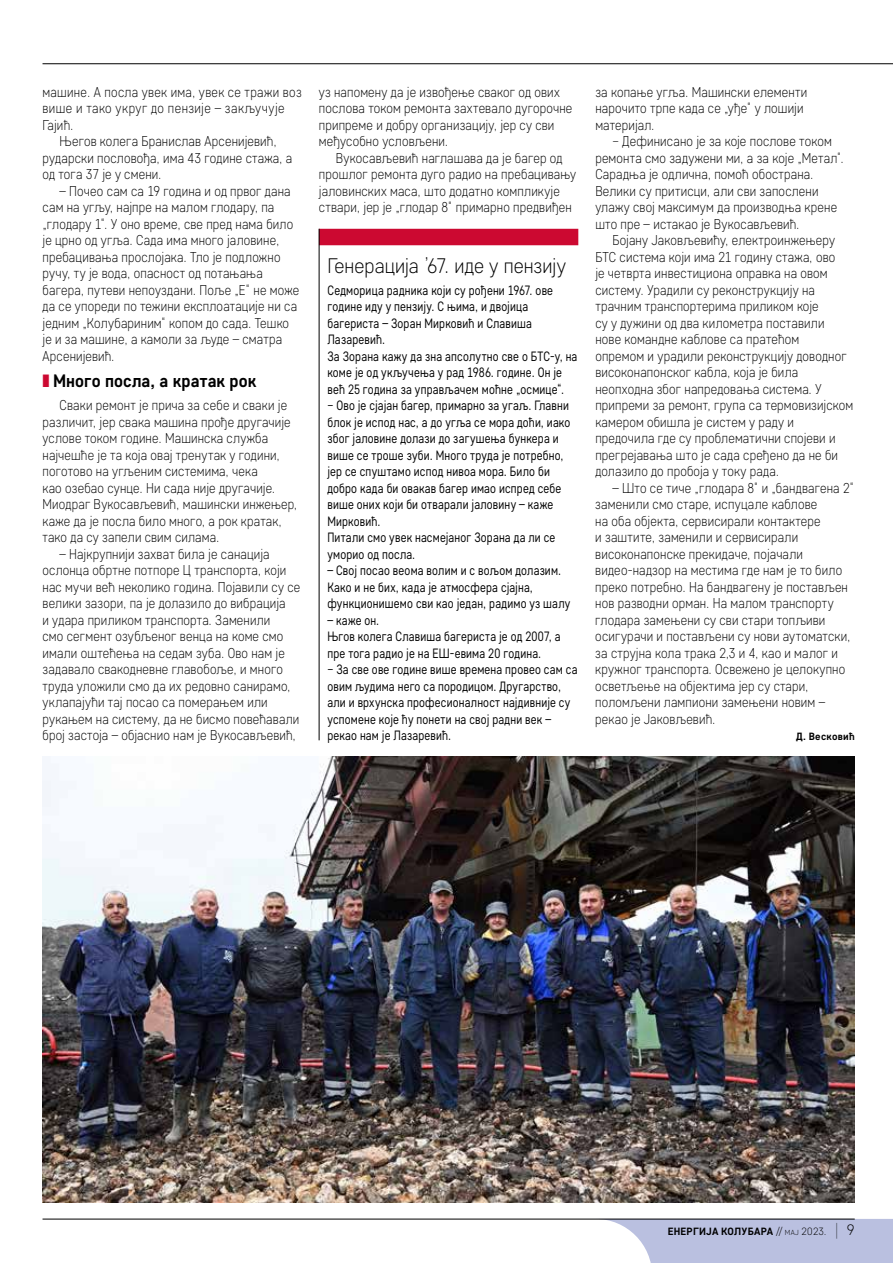
<style>
.page{position:relative;width:893px;height:1263px;background:#fff}
.page>*{position:absolute;margin:0;border:0;box-sizing:border-box;transform-origin:0 0}
.t1{font:300 21px "Core Sans D25";color:#000;scale:.95 1}
.t2{font:700 18px "Core Sans D55";letter-spacing:.005em;color:#000;scale:.95 1}
.t3{font:300 14.25px/16.5px "Core Sans D25";letter-spacing:.015em;color:#000;scale:.9 1}
.t4{font:300 14.25px "Core Sans D25";letter-spacing:.035em;color:#000;scale:.9 1}
.t5{font:13.5px/16.5px "Core Sans D35";letter-spacing:.015em;color:#000;scale:.85 1}
.t6{font:700 10.5px "Core Sans D55";letter-spacing:.025em;color:#000}
.s1{color:#cc0931}
.s2{font-family:"Core Sans D25";font-weight:300}
.s3{font-family:"Core Sans D25";font-weight:300;font-size:7.35px}
.s4{font-family:"Core Sans D15";font-weight:100;font-size:18px}
.s5{font-family:"Core Sans D25";font-weight:300;font-size:15px}
</style>
<div class="page">
<svg style="left:607px;top:1219px;width:286px;height:44px;background:#c1c6e3"></svg>
<hr style="left:43px;top:1219px;width:812px;height:1px;background:#000">
<hr style="left:43px;top:63px;width:850px;height:1px;background:#000">
<div style="left:319px;top:229px;width:259px;height:16px;background:#cc0931"></div>
<hr style="left:319px;top:229px;width:1px;height:511px;background:#000">
<img style="left:43px;top:757px;width:812px;height:445px">
<p class="t3" style="left:43px;top:83px;width:290px">машине. А посла увек има, увек се тражи воз</p>
<p class="t4" style="left:43px;top:99px;width:271px">више и тако укруг до пензије – закључује</p>
<p class="t3" style="left:43px;top:116px;width:36px">Гајић.</p>
<p class="t3" style="left:60px;top:133px;width:243px">Његов колега Бранислав Арсенијевић,</p>
<p class="t3" style="left:43px;top:149px;width:279px">рударски пословођа, има 43 године стажа, а</p>
<p class="t3" style="left:43px;top:166px;width:134px">од тога 37 је у смени.</p>
<p class="t3" style="left:43px;top:182px;width:287px;text-indent:17px">– Почео сам са 19 година и од првог дана сам на угљу, најпре на малом глодару, па „глодару 1“. У оно време, све пред нама било је црно од угља. Сада има много јаловине, пребацивања прослојака. Тло је подложно ручу, ту је вода, опасност од потањања багера, путеви непоуздани. Поље „Е“ не може да се упореди по тежини експлоатације ни са једним „Колубариним“ копом до сада. Тешко је и за машине, а камоли за људе – сматра Арсенијевић.</p>
<p class="t2" style="left:43px;top:369px;width:227px"><span class="s1">❚</span> Много посла, а кратак рок</p>
<p class="t3" style="left:43px;top:397px;width:285px;text-indent:17px">Сваки ремонт је прича за себе и сваки је различит, јер свака машина прође другачије услове током године. Машинска служба најчешће је та која овај тренутак у години, поготово на угљеним системима, чека<br>као озебао сунце. Ни сада није другачије.<br>Миодраг Вукосављевић, машински инжењер, каже да је посла било много, а рок кратак, тако да су запели свим силама.</p>
<p class="t3" style="left:43px;top:545px;width:288px;text-indent:17px">– Најкрупнији захват била је санација ослонца обртне потпоре Ц транспорта, који нас мучи већ неколико година. Појавили су се велики зазори, па је долазило до вибрација<br>и удара приликом транспорта. Заменили<br>смо сегмент озубљеног венца на коме смо имали оштећења на седам зуба. Ово нам је задавало свакодневне главобоље, и много труда уложили смо да их редовно санирамо, уклапајући тај посао са померањем или рукањем на систему, да не бисмо повећавали број застоја – објаснио нам је Вукосављевић,</p>
<p class="t3" style="left:319px;top:83px;width:283px">уз напомену да је извођење сваког од ових послова током ремонта захтевало дугорочне припреме и добру организацију, јер су сви међусобно условљени.</p>
<p class="t3" style="left:319px;top:149px;width:287px;text-indent:17px">Вукосављевић наглашава да је багер од прошлог ремонта дуго радио на пребацивању јаловинских маса, што додатно компликује ствари, јер је „глодар 8“ примарно предвиђен</p>
<h1 class="t1" style="left:327px;top:252px;width:253px">Генерација ’67. иде у пензију</h1>
<p class="t5" style="left:327px;top:281px;width:296px">Седморица радника који су рођени 1967. ове године иду у пензију. С њима, и двојица багериста – Зоран Мирковић и Славиша Лазаревић.<br>За Зорана кажу да зна апсолутно све о БТС-у, на коме је од укључења у рад 1986. године. Он је већ 25 година за управљачем моћне „осмице“.<br>− Ово је сјајан багер, примарно за угаљ. Главни блок је испод нас, а до угља се мора доћи, иако због јаловине долази до загушења бункера и више се троше зуби. Много труда је потребно, јер се спуштамо испод нивоа мора. Било би добро када би овакав багер имао испред себе више оних који би отварали јаловину – каже Мирковић.<br>Питали смо увек насмејаног Зорана да ли се уморио од посла.</p>
<p class="t5" style="left:327px;top:562px;width:287px">– Свој посао веома волим и с вољом долазим.<br>Како и не бих, када је атмосфера сјајна, функционишемо сви као један, радимо уз шалу</p>
<p class="t5" style="left:327px;top:611px;width:296px">– каже он.<br>Њгов колега Славиша багериста је од 2007, а пре тога радио је на ЕШ-евима 20 година.<br>− За све ове године више времена провео сам са овим људима него са породицом. Другарство, али и врхунска професионалност најдивније су успомене које ћу понети на свој радни век – рекао нам је Лазаревић.</p>
<p class="t3" style="left:595px;top:83px;width:237px">за копање угља. Машински елементи нарочито трпе када се „уђе“ у лошији материјал.</p>
<p class="t3" style="left:595px;top:133px;width:278px;text-indent:17px">− Дефинисано је за које послове током ремонта смо задужени ми, а за које „Метал“.<br>Сарадња је одлична, помоћ обострана.<br>Велики су притисци, али сви запослени улажу свој максимум да производња крене што пре – истакао је Вукосављевић.</p>
<p class="t3" style="left:595px;top:232px;width:288px;text-indent:17px">Бојану Јаковљевићу, електроинжењеру БТС система који има 21 годину стажа, ово<br>је четврта инвестициона оправка на овом систему. Урадили су реконструкцију на трачним транспортерима приликом које<br>су у дужини од два километра поставили нове командне каблове са пратећом<br>опремом и урадили реконструкцију доводног високонапонског кабла, која је била неопходна због напредовања система. У припреми за ремонт, група са термовизијском камером обишла је систем у раду и предочила где су проблематични спојеви и прегрејавања што је сада сређено да не би долазило до пробоја у току рада.</p>
<p class="t3" style="left:595px;top:479px;width:289px;text-indent:17px">– Што се тиче „глодара 8“ и „бандвагена 2“ заменили смо старе, испуцале каблове<br>на оба објекта, сервисирали контактере<br>и заштите, заменили и сервисирали високонапонске прекидаче, појачали видео-надзор на местима где нам је то било преко потребно. На бандвагену је постављен нов разводни орман. На малом транспорту глодара замењени су сви стари топљиви осигурачи и постављени су нови аутоматски, за струјна кола трака 2,3 и 4, као и малог и кружног транспорта. Освежено је целокупно осветљење на објектима јер су стари, поломљени лампиони замењени новим – рекао је Јаковљевић.</p>
<p class="t6" style="left:796px;top:730px;width:60px">Д. Весковић</p>
<p class="t6" style="left:668px;top:1225px;width:188px">ЕНЕРГИЈА КОЛУБАРА <span class="s2">//</span> <span class="s3">мај</span> <span class="s2">2023.</span> <span class="s4">|</span> <span class="s5">9</span></p>
</div>
